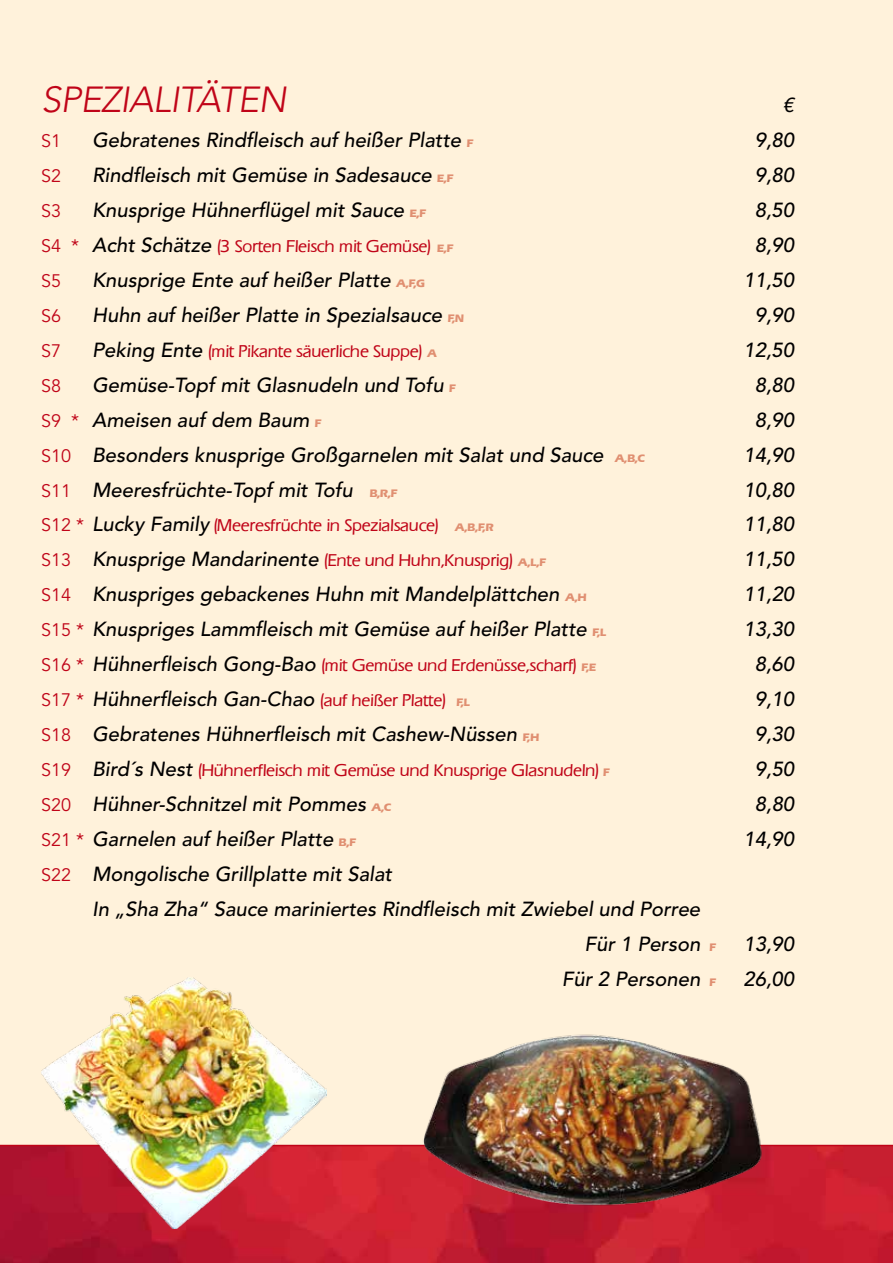
<style>
.page{position:relative;width:893px;height:1263px;background:#fff}
.page>*{position:absolute;margin:0;border:0;box-sizing:border-box;transform-origin:0 0}
.t1{font:italic 300 36px "Avenir LT Std";letter-spacing:-.02em;color:#c00418}
.t2{font:italic 500 20.25px "Avenir LT Std";color:#000}
.t3{font:18px "Avenir LT Std";color:#c00418}
.t4{font:500 16.5px "E820 Sans";color:#c00418}
.s1{font-family:"E820 Sans Xbold";font-weight:400;font-style:normal;font-size:10.5px;color:#e08f71}
.s2{font-family:"Avenir LT Std";font-weight:400;font-size:18px}
.s3{font-family:"Avenir LT Std";font-style:italic;font-size:20.25px;color:#000}
.s4{font-family:"E820 Sans Xbold";font-weight:400;font-size:10.5px;color:#e08f71}
.s5{font-weight:400;font-style:normal;font-size:18px;color:#c00418}
.s6{font-family:"E820 Sans";font-style:normal;font-size:16.5px;color:#c00418}
</style>
<div class="page">
<div style="left:0;top:0;width:893px;height:1235px;background:#fff2db"></div>
<svg style="left:0;top:1145px;width:893px;height:118px;background:#c21c30"></svg>
<img style="left:385px;top:1034px;width:407px;height:194px">
<img style="left:41px;top:977px;width:285px;height:251px">
<h1 class="t1" style="left:41px;top:79px;width:247px">SPEZIALITÄTEN</h1>
<p class="t2" style="left:783px;top:94px;width:13px">€</p>
<p class="t3" style="left:41px;top:131px;width:22px">S1</p>
<p class="t2" style="left:92px;top:128px;width:383px">Gebratenes Rindfleisch auf heißer Platte <span class="s1">F</span></p>
<p class="t2" style="left:755px;top:128px;width:41px">9,80</p>
<p class="t3" style="left:41px;top:166px;width:22px">S2</p>
<p class="t2" style="left:92px;top:163px;width:363px">Rindfleisch mit Gemüse in Sadesauce <span class="s1">E,F</span></p>
<p class="t2" style="left:755px;top:163px;width:41px">9,80</p>
<p class="t3" style="left:41px;top:200px;width:22px">S3</p>
<p class="t2" style="left:92px;top:198px;width:335px">Knusprige Hühnerflügel mit Sauce <span class="s1">E,F</span></p>
<p class="t2" style="left:755px;top:198px;width:41px">8,50</p>
<p class="t4" style="left:41px;top:237px;width:414px"><span class="s2">S4 *</span> <span class="s3">Acht Schätze</span> (3 Sorten Fleisch mit Gemüse) <span class="s4">E,F</span></p>
<p class="t2" style="left:755px;top:233px;width:41px">8,90</p>
<p class="t3" style="left:41px;top:270px;width:22px">S5</p>
<p class="t2" style="left:92px;top:268px;width:334px">Knusprige Ente auf heißer Platte <span class="s1">A,F,G</span></p>
<p class="t2" style="left:743px;top:268px;width:52px">11,50</p>
<p class="t3" style="left:41px;top:305px;width:22px">S6</p>
<p class="t2" style="left:92px;top:303px;width:374px">Huhn auf heißer Platte in Spezialsauce <span class="s1">F,N</span></p>
<p class="t2" style="left:755px;top:303px;width:41px">9,90</p>
<p class="t3" style="left:41px;top:340px;width:22px">S7</p>
<p class="t4" style="left:92px;top:342px;width:347px"><span class="s3">Peking Ente</span> (mit Pikante säuerliche Suppe) <span class="s4">A</span></p>
<p class="t2" style="left:743px;top:338px;width:52px">12,50</p>
<p class="t3" style="left:41px;top:375px;width:22px">S8</p>
<p class="t2" style="left:92px;top:373px;width:365px">Gemüse-Topf mit Glasnudeln und Tofu <span class="s1">F</span></p>
<p class="t2" style="left:755px;top:373px;width:41px">8,80</p>
<p class="t2" style="left:41px;top:408px;width:282px"><span class="s5">S9 *</span> Ameisen auf dem Baum <span class="s1">F</span></p>
<p class="t2" style="left:755px;top:408px;width:41px">8,90</p>
<p class="t2" style="left:41px;top:443px;width:605px"><span class="s5">S10</span> Besonders knusprige Großgarnelen mit Salat und Sauce <span class="s1">A,B,C</span></p>
<p class="t2" style="left:743px;top:443px;width:52px">14,90</p>
<p class="t2" style="left:41px;top:478px;width:358px"><span class="s5">S11</span> Meeresfrüchte-Topf mit Tofu <span class="s1">B,R,F</span></p>
<p class="t2" style="left:743px;top:478px;width:52px">10,80</p>
<p class="t4" style="left:41px;top:516px;width:454px"><span class="s2">S12 *</span> <span class="s3">Lucky Family</span> (Meeresfrüchte in Spezialsauce) <span class="s4">A,B,F,R</span></p>
<p class="t2" style="left:743px;top:513px;width:52px">11,80</p>
<p class="t4" style="left:41px;top:551px;width:506px"><span class="s2">S13</span> <span class="s3">Knusprige Mandarinente</span> (Ente und Huhn,Knusprig) <span class="s4">A,L,F</span></p>
<p class="t2" style="left:743px;top:548px;width:52px">11,50</p>
<p class="t2" style="left:41px;top:583px;width:547px"><span class="s5">S14</span> Knuspriges gebackenes Huhn mit Mandelplättchen <span class="s1">A,H</span></p>
<p class="t2" style="left:743px;top:583px;width:52px">11,20</p>
<p class="t2" style="left:41px;top:617px;width:567px"><span class="s5">S15 *</span> Knuspriges Lammfleisch mit Gemüse auf heißer Platte <span class="s1">F,L</span></p>
<p class="t2" style="left:743px;top:617px;width:52px">13,30</p>
<p class="t4" style="left:41px;top:656px;width:557px"><span class="s2">S16 *</span> <span class="s3">Hühnerfleisch Gong-Bao</span> (mit Gemüse und Erdenüsse,scharf) <span class="s4">F,E</span></p>
<p class="t2" style="left:755px;top:652px;width:41px">8,60</p>
<p class="t2" style="left:41px;top:687px;width:431px"><span class="s5">S17 *</span> Hühnerfleisch Gan-Chao <span class="s6">(auf heißer Platte)</span> <span class="s1">F,L</span></p>
<p class="t2" style="left:755px;top:687px;width:41px">9,10</p>
<p class="t2" style="left:41px;top:722px;width:500px"><span class="s5">S18</span> Gebratenes Hühnerfleisch mit Cashew-Nüssen <span class="s1">F,H</span></p>
<p class="t2" style="left:755px;top:722px;width:41px">9,30</p>
<p class="t4" style="left:41px;top:761px;width:570px"><span class="s2">S19</span> <span class="s3">Bird´s Nest</span> (Hühnerfleisch mit Gemüse und Knusprige Glasnudeln) <span class="s4">F</span></p>
<p class="t2" style="left:755px;top:757px;width:41px">9,50</p>
<p class="t2" style="left:41px;top:792px;width:352px"><span class="s5">S20</span> Hühner-Schnitzel mit Pommes <span class="s1">A,C</span></p>
<p class="t2" style="left:755px;top:792px;width:41px">8,80</p>
<p class="t2" style="left:41px;top:827px;width:316px"><span class="s5">S21 *</span> Garnelen auf heißer Platte <span class="s1">B,F</span></p>
<p class="t2" style="left:743px;top:827px;width:52px">14,90</p>
<p class="t2" style="left:41px;top:862px;width:352px"><span class="s5">S22</span> Mongolische Grillplatte mit Salat</p>
<p class="t2" style="left:92px;top:897px;width:610px">In „Sha Zha“ Sauce mariniertes Rindfleisch mit Zwiebel und Porree</p>
<p class="t2" style="left:584px;top:932px;width:133px">Für 1 Person <span class="s1">F</span></p>
<p class="t2" style="left:743px;top:932px;width:52px">13,90</p>
<p class="t2" style="left:562px;top:967px;width:156px">Für 2 Personen <span class="s1">F</span></p>
<p class="t2" style="left:743px;top:967px;width:52px">26,00</p>
</div>
